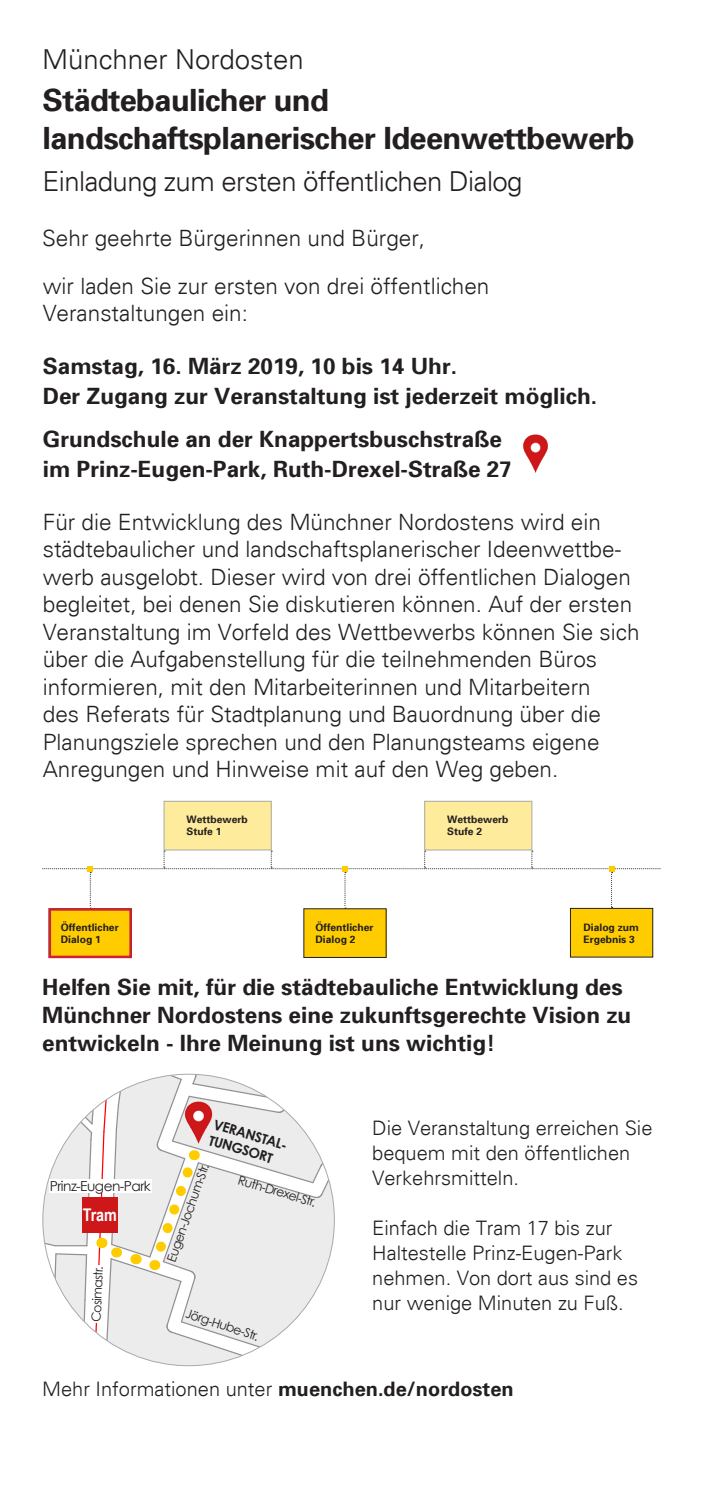
<style>
.page{position:relative;width:702px;height:1489px;background:#fff}
.page>*{position:absolute;margin:0;border:0;box-sizing:border-box;transform-origin:0 0}
.t1{font:700 30.75px/37.5px "Univers 65";letter-spacing:-.02em;color:#231f20}
.t2{font:300 27.5px "Univers";letter-spacing:-.02em;color:#231f20}
.t3{font:300 27.5px "Univers";color:#231f20}
.t4{font:24px "Arial";color:#231f20}
.Test{font:300 22.5px/27.5px "Univers";color:#231f20}
.Test-2{font:700 22.5px/27.5px "Univers 65";color:#231f20}
.Test-3{font:300 20px/25px "Univers";color:#231f20}
.t5{font:700 17.5px "Arial Narrow";color:#fff}
.t6{font:700 13.75px/16.5px "Century Gothic";color:#231f20}
.t7{font:13.75px "Century Gothic";letter-spacing:-.04em;color:#231f20}
.t8{font:12.5px "Century Gothic";color:#231f20}
.t9{font:700 10.25px/12px "Univers 65";color:#231f20}
.s1{font-weight:700}
</style>
<div class="page">
<svg style="left:43px;top:1074px;width:291px;height:291px"></svg>
<div style="left:82px;top:1196px;width:36px;height:36px;background:#cd1719"></div>
<img style="left:179px;top:1099px;width:35px;height:45px">
<svg style="left:42px;top:850px;width:618px;height:58px"></svg>
<div style="left:570px;top:908px;width:82px;height:49px;background:#fc0"></div>
<div style="left:570px;top:908px;width:83px;height:49px;border:1px solid #231f20"></div>
<div style="left:304px;top:908px;width:82px;height:49px;background:#fc0"></div>
<div style="left:303px;top:908px;width:83px;height:49px;border:1px solid #231f20"></div>
<div style="left:49px;top:908px;width:82px;height:49px;background:#fc0"></div>
<div style="left:164px;top:801px;width:107px;height:49px;background:#ffeb9c"></div>
<div style="left:424px;top:801px;width:108px;height:49px;background:#ffeb9c"></div>
<div style="left:49px;top:908px;width:83px;height:50px;border:2px solid #ce2333"></div>
<img style="left:523px;top:434px;width:25px;height:39px">
<p class="t3" style="left:42px;top:43px;width:263px">Münchner Nordosten</p>
<p class="t1" style="left:43px;top:81px;width:593px">Städtebaulicher und landschaftsplanerischer Ideenwettbewerb</p>
<p class="t2" style="left:43px;top:164px;width:481px">Einladung zum ersten öffentlichen Dialog</p>
<p class="Test" style="left:42px;top:225px;width:384px">Sehr geehrte Bürgerinnen und Bürger,</p>
<p class="Test" style="left:43px;top:272px;width:448px">wir laden Sie zur ersten von drei öffentlichen</p>
<p class="Test" style="left:43px;top:299px;width:207px">Veranstaltungen ein:</p>
<p class="Test-2" style="left:43px;top:351px;width:415px">Samstag, 16. März 2019, 10 bis 14 Uhr.</p>
<p class="Test-2" style="left:43px;top:381px;width:555px">Der Zugang zur Veranstaltung ist jederzeit möglich.</p>
<p class="Test-2" style="left:43px;top:424px;width:460px">Grundschule an der Knappertsbuschstraße</p>
<p class="Test-2" style="left:43px;top:454px;width:470px">im Prinz-Eugen-Park, Ruth-Drexel-Straße 27</p>
<p class="Test" style="left:43px;top:508px;width:598px">Für die Entwicklung des Münchner Nordostens wird ein städtebaulicher und landschaftsplanerischer Ideenwettbe&shy;werb ausgelobt. Dieser wird von drei öffentlichen Dialogen begleitet, bei denen Sie diskutieren können. Auf der ersten Veranstaltung im Vorfeld des Wettbewerbs können Sie sich über die Aufgabenstellung für die teilnehmenden Büros informieren, mit den Mitarbeiterinnen und Mitarbeitern<br>des Referats für Stadtplanung und Bauordnung über die Planungsziele sprechen und den Planungsteams eigene Anregungen und Hinweise mit auf den Weg geben.</p>
<p class="t4" style="left:18px;top:582px;width:207px">Wettbewerbsablauf</p>
<p class="t9" style="left:61px;top:920px;width:59px">Öffentlicher<br>Dialog 1</p>
<p class="t9" style="left:186px;top:813px;width:63px">Wettbewerb<br>Stufe 1</p>
<p class="t9" style="left:447px;top:813px;width:63px">Wettbewerb<br>Stufe 2</p>
<p class="t9" style="left:315px;top:920px;width:59px">Öffentlicher<br>Dialog 2</p>
<p class="t9" style="left:583px;top:920px;width:57px">Dialog zum<br>Ergebnis 3</p>
<p class="Test-2" style="left:42px;top:972px;width:590px">Helfen Sie mit, für die städtebauliche Entwicklung des<br>Münchner Nordostens eine zukunftsgerechte Vision zu entwickeln - Ihre Meinung ist uns wichtig!</p>
<p class="t7" style="left:50px;top:1177px;width:103px">Prinz-Eugen-Park</p>
<p class="t5" style="left:83px;top:1201px;width:36px">Tram</p>
<p class="t8" style="left:88px;top:1321px;width:57px;rotate:-87deg">Cosimastr.</p>
<p class="t6" style="left:217px;top:1115px;width:79px;rotate:17deg">VERANSTAL-<br>TUNGSORT</p>
<p class="t8" style="left:164px;top:1258px;width:104px;rotate:-71deg">Eugen-Jochum-Str.</p>
<p class="t8" style="left:241px;top:1171px;width:82px;rotate:17deg">Ruth-Drexel-Str.</p>
<p class="t8" style="left:188px;top:1305px;width:78px;rotate:18deg">Jörg-Hube-Str.</p>
<p class="Test-3" style="left:372px;top:1115px;width:282px">Die Veranstaltung erreichen Sie</p>
<p class="Test-3" style="left:372px;top:1140px;width:259px">bequem mit den öffentlichen</p>
<p class="Test-3" style="left:372px;top:1165px;width:148px">Verkehrsmitteln.</p>
<p class="Test-3" style="left:372px;top:1215px;width:267px">Einfach die Tram 17 bis zur<br>Haltestelle Prinz-Eugen-Park nehmen. Von dort aus sind es nur wenige Minuten zu Fuß.</p>
<p class="Test-3" style="left:42px;top:1375px;width:473px">Mehr Informationen unter <span class="s1">muenchen.de/nordosten</span></p>
</div>
